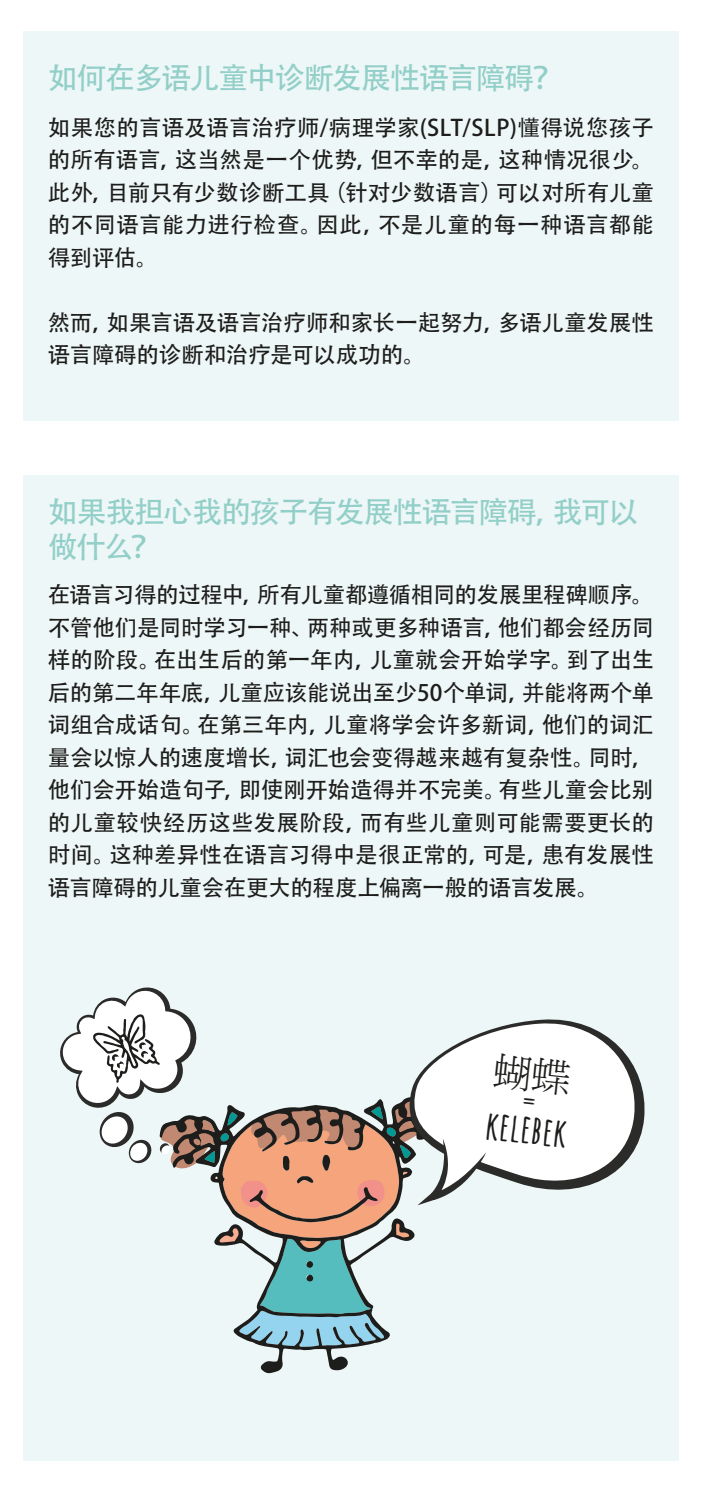
<style>
.page{position:relative;width:702px;height:1489px;background:#fff}
.page>*{position:absolute;margin:0;border:0;box-sizing:border-box;transform-origin:0 0}
.t1{font:700 38.75px/28.5px "Amatic SC";color:#1d1d1b;text-align:center}
.t2{font:30px/35px "Adobe Heiti Std";letter-spacing:-.05em;color:#92cfc8}
.t3{font:22.5px/32.5px "Adobe Heiti Std";letter-spacing:-.005em;color:#1d1d1b;text-align:justify}
</style>
<div class="page">
<div style="left:23px;top:31px;width:656px;height:389px;background:#eef7f7"></div>
<div style="left:23px;top:475px;width:656px;height:985px;background:#eef7f7"></div>
<svg style="left:260px;top:1346px;width:100px;height:27px"></svg>
<svg style="left:638px;top:1075px;width:7px;height:68px"></svg>
<svg style="left:60px;top:987px;width:578px;height:359px"></svg>
<h2 class="t2" style="left:48px;top:61px;width:516px">如何在多语儿童中诊断发展性语言障碍？</h2>
<p class="t3" style="left:48px;top:112px;width:607px">如果您的言语及语言治疗师/病理学家(SLT/SLP)懂得说您孩子的所有语言，这当然是一个优势，但不幸的是，这种情况很少。此外，目前只有少数诊断工具（针对少数语言）可以对所有儿童的不同语言能力进行检查。因此，不是儿童的每一种语言都能得到评估。</p>
<p class="t3" style="left:48px;top:307px;width:607px">然而，如果言语及语言治疗师和家长一起努力，多语儿童发展性语言障碍的诊断和治疗是可以成功的。</p>
<h2 class="t2" style="left:48px;top:495px;width:592px">如果我担心我的孩子有发展性语言障碍，我可以做什么？</h2>
<p class="t3" style="left:48px;top:579px;width:607px">在语言习得的过程中，所有儿童都遵循相同的发展里程碑顺序。不管他们是同时学习一种、两种或更多种语言，他们都会经历同样的阶段。在出生后的第一年内，儿童就会开始学字。到了出生后的第二年年底，儿童应该能说出至少50个单词，并能将两个单词组合成话句。在第三年内，儿童将学会许多新词，他们的词汇量会以惊人的速度增长，词汇也会变得越来越有复杂性。同时，他们会开始造句子，即使刚开始造得并不完美。有些儿童会比别的儿童较快经历这些发展阶段，而有些儿童则可能需要更长的时间。这种差异性在语言习得中是很正常的，可是，患有发展性语言障碍的儿童会在更大的程度上偏离一般的语言发展。</p>
<h1 class="t1" style="left:490px;top:1079px;width:83px;rotate:6deg">= kelebek</h1>
</div>
